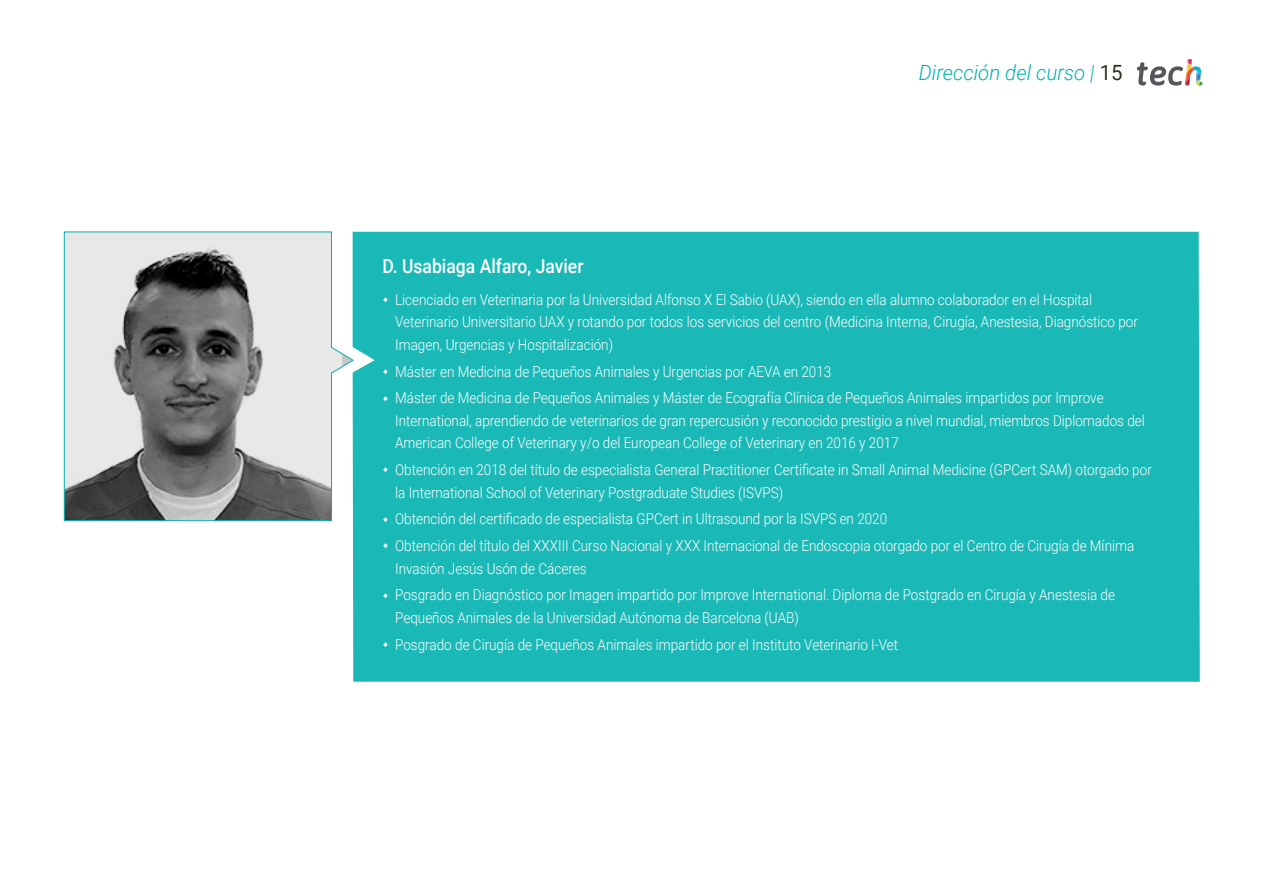
<style>
.page{position:relative;width:1263px;height:893px;background:#fff}
.page>*{position:absolute;margin:0;border:0;box-sizing:border-box;transform-origin:0 0}
.t1{font:italic 300 21px "Roboto";color:#00b2af}
.t2{font:500 19.5px "Roboto";color:#fff;scale:.9 1}
.t3{font:300 15px/22.5px "Roboto";color:#fff;scale:.9 1}
.s1{font-weight:400;font-style:normal;color:#312e20}
</style>
<div class="page">
<div style="left:353px;top:232px;width:847px;height:450px;background:#1ab9b7"></div>
<svg style="left:64px;top:232px;width:290px;height:289px;background:#a5aaaa"></svg>
<svg style="left:1137px;top:59px;width:65px;height:27px"></svg>
<svg style="left:383px;top:297px;width:5px;height:5px"></svg>
<svg style="left:383px;top:369px;width:5px;height:5px"></svg>
<svg style="left:383px;top:396px;width:5px;height:5px"></svg>
<svg style="left:383px;top:467px;width:5px;height:5px"></svg>
<svg style="left:383px;top:517px;width:5px;height:5px"></svg>
<svg style="left:383px;top:543px;width:5px;height:6px"></svg>
<svg style="left:383px;top:593px;width:5px;height:5px"></svg>
<svg style="left:383px;top:642px;width:5px;height:5px"></svg>
<h1 class="t1" style="left:919px;top:57px;width:205px">Dirección del curso | <span class="s1">15</span></h1>
<h2 class="t2" style="left:382px;top:253px;width:225px">D. Usabiaga Alfaro, Javier</h2>
<p class="t3" style="left:395px;top:288px;width:827px">Licenciado en Veterinaria por la Universidad Alfonso X El Sabio (UAX), siendo en ella alumno colaborador en el Hospital<br>Veterinario Universitario UAX y rotando por todos los servicios del centro (Medicina Interna, Cirugía, Anestesia, Diagnóstico por<br>Imagen, Urgencias y Hospitalización)</p>
<p class="t3" style="left:395px;top:357px;width:789px;line-height:26.7px">Máster en Medicina de Pequeños Animales y Urgencias por AEVA en 2013<br>Máster de Medicina de Pequeños Animales y Máster de Ecografía Clínica de Pequeños Animales impartidos por Improve</p>
<p class="t3" style="left:395px;top:409px;width:834px">International, aprendiendo de veterinarios de gran repercusión y reconocido prestigio a nivel mundial, miembros Diplomados del<br>American College of Veterinary y/o del European College of Veterinary en 2016 y 2017</p>
<p class="t3" style="left:395px;top:458px;width:842px">Obtención en 2018 del título de especialista General Practitioner Certificate in Small Animal Medicine (GPCert SAM) otorgado por la International School of Veterinary Postgraduate Studies (ISVPS)</p>
<p class="t3" style="left:395px;top:505px;width:823px;line-height:26.7px">Obtención del certificado de especialista GPCert in Ultrasound por la ISVPS en 2020<br>Obtención del título del XXXIII Curso Nacional y XXX Internacional de Endoscopia otorgado por el Centro de Cirugía de Mínima</p>
<p class="t3" style="left:395px;top:554px;width:801px;line-height:26.7px">Invasión Jesús Usón de Cáceres<br>Posgrado en Diagnóstico por Imagen impartido por Improve International. Diploma de Postgrado en Cirugía y Anestesia de</p>
<p class="t3" style="left:395px;top:604px;width:560px;line-height:26.7px">Pequeños Animales de la Universidad Autónoma de Barcelona (UAB)<br>Posgrado de Cirugía de Pequeños Animales impartido por el Instituto Veterinario I-Vet</p>
</div>
